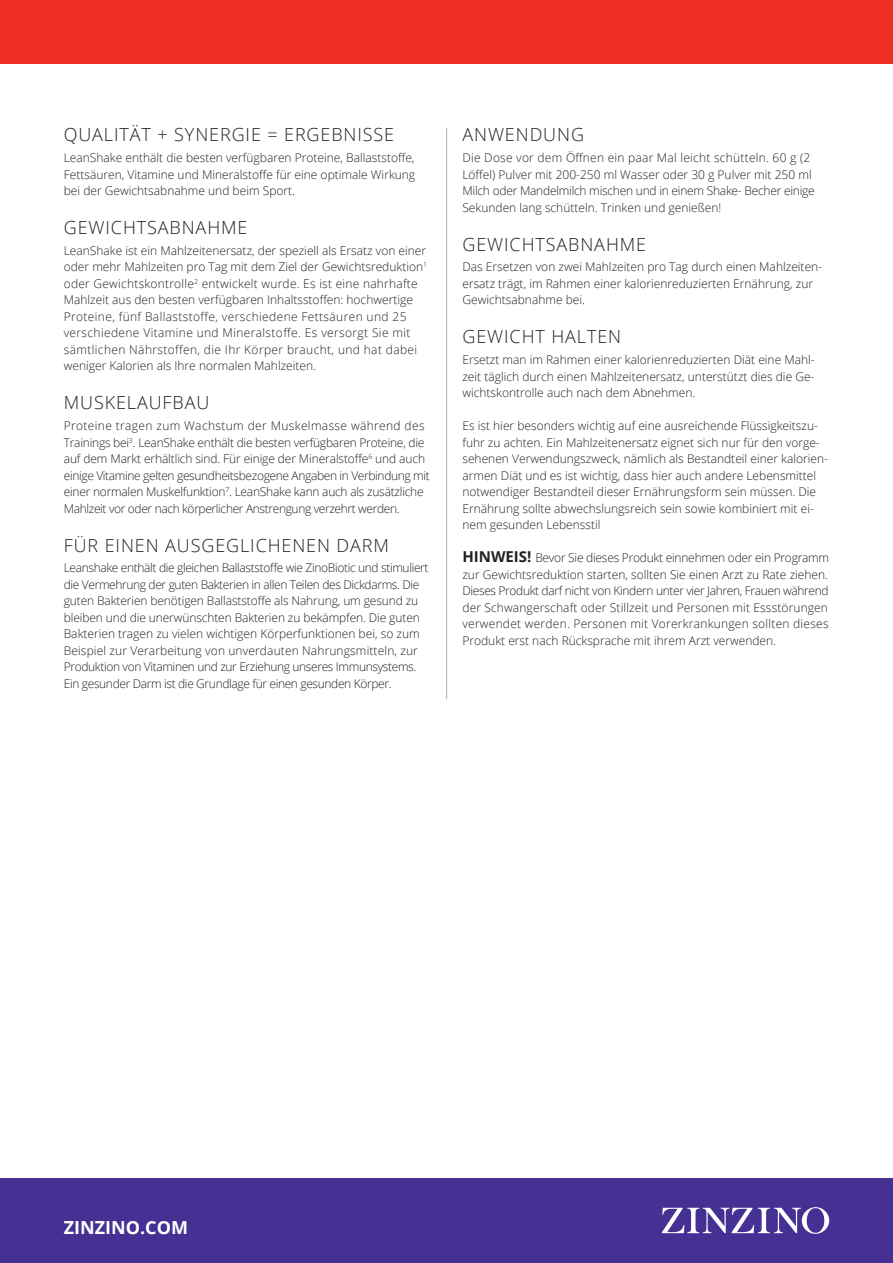
<style>
.page{position:relative;width:893px;height:1263px;background:#fff}
.page>*{position:absolute;margin:0;border:0;box-sizing:border-box;transform-origin:0 0}
.Rubbe_12_15{font:300 18px "Open Sans";letter-spacing:.05em;color:#231f20}
.t1{font:700 18px "Open Sans";color:#fff}
.Brödtext{font:300 12px/16.5px "Open Sans";color:#231f20}
.Brödtext-2{font:300 12px/16.5px "Open Sans";letter-spacing:-.03em;color:#231f20}
.Brödtext-3{font:300 12px/16.5px "Open Sans";letter-spacing:.02em;color:#231f20}
.Brödtext-4{font:300 12px/16.5px "Open Sans";letter-spacing:-.02em;color:#231f20}
.Rubbe_12_15-2{font:300 12px/16.5px "Open Sans";color:#231f20;text-align:justify}
.s1{font-weight:700;font-size:15px}
</style>
<div class="page">
<hr style="left:446px;top:128px;width:1px;height:571px;background:#aeafb3">
<div style="left:0;top:0;width:893px;height:64px;background:#ee2e22"></div>
<div style="left:0;top:1178px;width:893px;height:85px;background:#443193"></div>
<svg style="left:662px;top:1207px;width:167px;height:27px"></svg>
<p class="Rubbe_12_15" style="left:64px;top:122px;width:332px">QUALITÄT + SYNERGIE = ERGEBNISSE</p>
<p class="Brödtext" style="left:64px;top:149px;width:353px;text-align:justify">LeanShake enthält die besten verfügbaren Proteine, Ballaststoffe, Fettsäuren, Vitamine und Mineralstoffe für eine optimale Wirkung bei der Gewichtsabnahme und beim Sport.</p>
<p class="Rubbe_12_15" style="left:64px;top:215px;width:185px">GEWICHTSABNAHME</p>
<p class="Brödtext-3" style="left:64px;top:242px;width:365px">LeanShake ist ein Mahlzeitenersatz, der speziell als Ersatz von einer oder mehr Mahlzeiten pro Tag mit dem Ziel der Gewichtsreduktion<sup>1 </sup>oder Gewichtskontrolle<sup>2</sup> entwickelt wurde. Es ist eine nahrhafte Mahlzeit aus den besten verfügbaren Inhaltsstoffen: hochwertige Proteine, fünf Ballaststoffe, verschiedene Fettsäuren und 25 verschiedene Vitamine und Mineralstoffe. Es versorgt Sie mit sämtlichen Nährstoffen, die Ihr Körper braucht, und hat dabei weniger Kalorien als Ihre normalen Mahlzeiten.</p>
<p class="Rubbe_12_15" style="left:64px;top:390px;width:147px">MUSKELAUFBAU</p>
<p class="Brödtext-4" style="left:64px;top:417px;width:368px">Proteine tragen zum Wachstum der Muskelmasse während des Trainings bei<sup>3</sup>. LeanShake enthält die besten verfügbaren Proteine, die auf dem Markt erhältlich sind. Für einige der Mineralstoffe<sup>6</sup> und auch einige Vitamine gelten gesundheitsbezogene Angaben in Verbindung mit einer normalen Muskelfunktion<sup>7</sup>. LeanShake kann auch als zusätzliche Mahlzeit vor oder nach körperlicher Anstrengung verzehrt werden.</p>
<p class="Rubbe_12_15" style="left:64px;top:533px;width:327px">FÜR EINEN AUSGEGLICHENEN DARM</p>
<p class="Brödtext-2" style="left:64px;top:559px;width:366px">Leanshake enthält die gleichen Ballaststoffe wie ZinoBiotic und stimuliert die Vermehrung der guten Bakterien in allen Teilen des Dickdarms. Die guten Bakterien benötigen Ballaststoffe als Nahrung, um gesund zu bleiben und die unerwünschten Bakterien zu bekämpfen. Die guten Bakterien tragen zu vielen wichtigen Körperfunktionen bei, so zum Beispiel zur Verarbeitung von unverdauten Nahrungsmitteln, zur Produktion von Vitaminen und zur Erziehung unseres Immunsystems.<br>Ein gesunder Darm ist die Grundlage für einen gesunden Körper.</p>
<p class="Rubbe_12_15" style="left:462px;top:122px;width:123px">ANWENDUNG</p>
<p class="Brödtext" style="left:462px;top:149px;width:354px">Die Dose vor dem Öffnen ein paar Mal leicht schütteln. 60 g (2<br>Löffel) Pulver mit 200-250 ml Wasser oder 30 g Pulver mit 250 ml Milch oder Mandelmilch mischen und in einem Shake- Becher einige Sekunden lang schütteln. Trinken und genießen!</p>
<p class="Rubbe_12_15" style="left:462px;top:232px;width:185px">GEWICHTSABNAHME</p>
<p class="Brödtext" style="left:462px;top:258px;width:361px">Das Ersetzen von zwei Mahlzeiten pro Tag durch einen Mahlzeiten&shy;ersatz trägt, im Rahmen einer kalorienreduzierten Ernährung, zur<br>Gewichtsabnahme bei.</p>
<p class="Rubbe_12_15" style="left:462px;top:324px;width:160px">GEWICHT HALTEN</p>
<p class="Brödtext" style="left:462px;top:351px;width:354px;text-align:justify">Ersetzt man im Rahmen einer kalorienreduzierten Diät eine Mahl&shy;zeit täglich durch einen Mahlzeitenersatz, unterstützt dies die Ge&shy;wichtskontrolle auch nach dem Abnehmen.</p>
<p class="Brödtext" style="left:462px;top:417px;width:367px">Es ist hier besonders wichtig auf eine ausreichende Flüssigkeitszu&shy;fuhr zu achten. Ein Mahlzeitenersatz eignet sich nur für den vorge&shy;sehenen Verwendungszweck, nämlich als Bestandteil einer kalorien&shy;armen Diät und es ist wichtig, dass hier auch andere Lebensmittel notwendiger Bestandteil dieser Ernährungsform sein müssen. Die Ernährung sollte abwechslungsreich sein sowie kombiniert mit ei&shy;nem gesunden Lebensstil</p>
<p class="Rubbe_12_15-2" style="left:462px;top:549px;width:368px"><span class="s1">HINWEIS!</span> Bevor Sie dieses Produkt einnehmen oder ein Programm zur Gewichtsreduktion starten, sollten Sie einen Arzt zu Rate ziehen.<br>Dieses Produkt darf nicht von Kindern unter vier Jahren, Frauen während der Schwangerschaft oder Stillzeit und Personen mit Essstörungen verwendet werden. Personen mit Vorerkrankungen sollten dieses Produkt erst nach Rücksprache mit ihrem Arzt verwenden.</p>
<h1 class="t1" style="left:64px;top:1214px;width:126px">ZINZINO.COM</h1>
</div>
